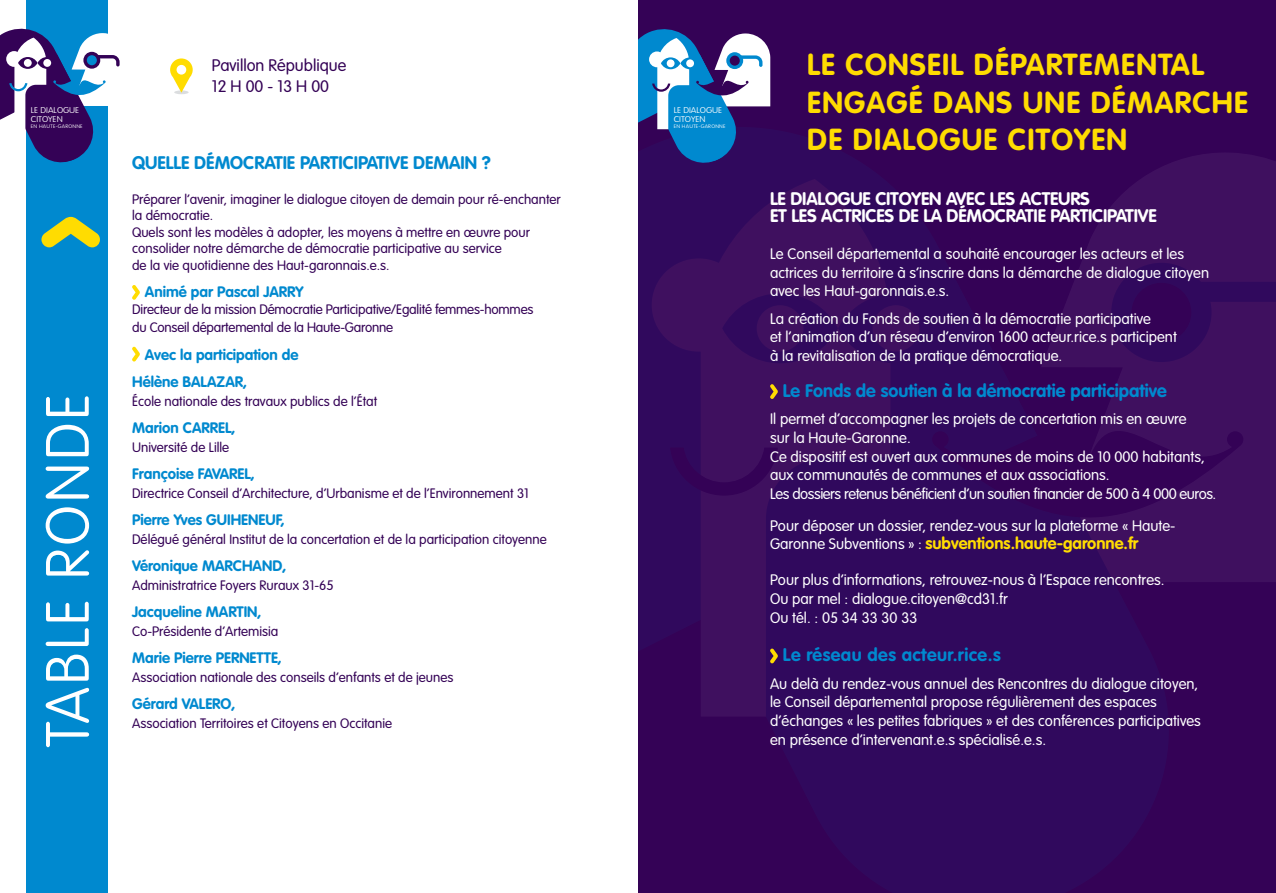
<style>
.page{position:relative;width:1276px;height:893px;background:#fff}
.page>*{position:absolute;margin:0;border:0;box-sizing:border-box;transform-origin:0 0}
.t1{font:100 60px "VAG Rounded Std";letter-spacing:.04em;color:#fff}
.t2{font:700 30px/37.5px "VAG Rounded Std";letter-spacing:.04em;color:#ffdc01}
.t3{font:700 18px "VAG Rounded Std";color:#0089cf}
.t4{font:700 18px/16.5px "VAG Rounded Std";letter-spacing:-.01em;color:#fff}
.t5{font:700 18px "VAG Rounded Std";letter-spacing:.025em;color:#0089cf}
.t6{font:700 16.5px "VAG Rounded Std";color:#ffdc01}
.t7{font:300 16.5px/21px "VAG Rounded Std";color:#340256}
.t8{font:300 15px/18.8px "VAG Rounded Std";color:#fff}
.t9{font:700 15px/27.3px "VAG Rounded Std";color:#0089cf}
.t10{font:300 13.5px/16.5px "VAG Rounded Std";color:#340256}
.t11{font:100 8.25px/9px "VAG Rounded Std";color:#fff;scale:1.1 1}
.t12{font:100 4.95px "VAG Rounded Std";letter-spacing:.04em;color:#fff;scale:1.1 1}
.s1{font-weight:300;font-size:15px;color:#fff}
</style>
<div class="page">
<svg style="left:132px;top:285px;width:8px;height:15px"></svg>
<svg style="left:132px;top:347px;width:8px;height:14px"></svg>
<div style="left:26px;top:0;width:81px;height:893px;background:#0089cf"></div>
<svg style="left:41px;top:217px;width:59px;height:30px"></svg>
<hr style="left:174px;top:90px;width:15px;height:4px;background:#dbdddf;border-radius:50%">
<svg style="left:170px;top:58px;width:23px;height:35px"></svg>
<svg style="left:0;top:23px;width:120px;height:144px"></svg>
<div style="left:0;top:40px;width:5px;height:70px;background:#340256"></div>
<div style="left:638px;top:0;width:638px;height:893px;background:#340256"></div>
<div style="left:1178px;top:153px;width:98px;height:429px;background:#3f105f"></div>
<svg style="left:1195px;top:282px;width:81px;height:67px"></svg>
<div style="left:1111px;top:263px;width:100px;height:99px;background:#30095d;border-radius:50%"></div>
<svg style="left:652px;top:161px;width:542px;height:421px"></svg>
<svg style="left:701px;top:179px;width:189px;height:537px;fill:#3f105f"></svg>
<div style="left:652px;top:258px;width:94px;height:94px;background:#3f105f;border-radius:50%"></div>
<div style="left:722px;top:293px;width:116px;height:70px;background:linear-gradient(to right,#320a5d,#320a5d);border-radius:50%"></div>
<div style="left:756px;top:305px;width:47px;height:46px;background:#3f105f;border-radius:50%"></div>
<svg style="left:670px;top:448px;width:108px;height:48px"></svg>
<div style="left:838px;top:293px;width:116px;height:70px;background:#30095d;border-radius:50%"></div>
<div style="left:872px;top:305px;width:47px;height:46px;background:#3f105f;border-radius:50%"></div>
<svg style="left:932px;top:382px;width:311px;height:167px"></svg>
<div style="left:638px;top:194px;width:5px;height:415px;background:#30095d"></div>
<svg style="left:770px;top:384px;width:8px;height:15px"></svg>
<svg style="left:770px;top:649px;width:8px;height:14px"></svg>
<svg style="left:638px;top:29px;width:132px;height:138px"></svg>
<div style="left:638px;top:40px;width:9px;height:71px;background:#0089cf"></div>
<p class="t11" style="left:31px;top:106px;width:45px">LE DIALOGUE<br>CITOYEN</p>
<p class="t12" style="left:31px;top:123px;width:49px">EN HAUTE-GARONNE</p>
<h1 class="t1" style="left:33px;top:747px;width:355px;rotate:-90deg">TABLE RONDE</h1>
<p class="t7" style="left:212px;top:56px;width:136px">Pavillon République<br>12 H 00 - 13 H 00</p>
<p class="t3" style="left:132px;top:152px;width:35px">Quelle</p>
<p class="t3" style="left:194px;top:152px;width:244px">démocratie participative dema</p>
<p class="t3" style="left:461px;top:152px;width:32px">in ?</p>
<p class="t10" style="left:132px;top:191px;width:430px">Préparer l’avenir, imaginer le dialogue citoyen de demain pour ré-enchanter la démocratie.<br>Quels sont les modèles à adopter, les moyens à mettre en œuvre pour consolider notre démarche de démocratie participative au service<br>de la vie quotidienne des Haut-garonnais.e.s.</p>
<p class="t9" style="left:145px;top:279px;width:160px">Animé par Pascal jarry</p>
<p class="t10" style="left:132px;top:300px;width:403px;line-height:18.8px">Directeur de la mission Démocratie Participative/Egalité femmes-hommes du Conseil départemental de la Haute-Garonne</p>
<p class="t9" style="left:132px;top:341px;width:168px;text-indent:13px">Avec la participation de<br>Hélène BALAZAR,</p>
<p class="t10" style="left:132px;top:393px;width:247px">École nationale des travaux publics de l’État</p>
<p class="t9" style="left:132px;top:414px;width:105px">Marion CARREL,</p>
<p class="t10" style="left:132px;top:439px;width:99px">Université de Lille</p>
<p class="t9" style="left:132px;top:460px;width:124px">Françoise FAVAREL,</p>
<p class="t10" style="left:132px;top:485px;width:398px">Directrice Conseil d’Architecture, d’Urbanisme et de l’Environnement 31</p>
<p class="t9" style="left:132px;top:506px;width:154px">Pierre Yves GUI HENEUF,</p>
<p class="t10" style="left:132px;top:531px;width:416px">Délégué général Institut de la concertation et de la participation citoyenne</p>
<p class="t9" style="left:132px;top:552px;width:156px">Véronique MARCHAND,</p>
<p class="t10" style="left:132px;top:577px;width:203px">Administratrice Foyers Ruraux 31-65</p>
<p class="t9" style="left:132px;top:598px;width:105px">Jacqueline MARTIN</p>
<p class="t9" style="left:257px;top:598px;width:6px">,</p>
<p class="t10" style="left:132px;top:623px;width:148px">Co-Présidente d’Artemisia</p>
<p class="t9" style="left:132px;top:644px;width:151px">Marie Pierre PERN ETTE,</p>
<p class="t10" style="left:132px;top:669px;width:323px">Association nationale des conseils d’enfants et de jeunes</p>
<p class="t9" style="left:132px;top:690px;width:105px">Gérard VALERO,</p>
<p class="t10" style="left:132px;top:715px;width:261px">Association Territoires et Citoyens en Occitanie</p>
<p class="t11" style="left:674px;top:106px;width:45px">LE DIALOGUE<br>CITOYEN</p>
<p class="t12" style="left:674px;top:124px;width:49px">EN HAUTE-GARONNE</p>
<h2 class="t2" style="left:807px;top:47px;width:291px">Le Conseil départeme</h2>
<h2 class="t2" style="left:1136px;top:47px;width:53px">ntal</h2>
<h2 class="t2" style="left:807px;top:85px;width:59px">engag</h2>
<h2 class="t2" style="left:807px;top:85px;width:423px;text-indent:102px">é dans une démarche de dialogue citoyen</h2>
<p class="t4" style="left:770px;top:191px;width:387px">Le dialogue citoyen avec les acteurs<br>et les actrices de la démocratie participative</p>
<p class="t8" style="left:770px;top:245px;width:440px">Le Conseil départemental a souhaité encourager les acteurs et les actrices du territoire à s’inscrire dans la démarche de dialogue citoyen avec les Haut-garonnais.e.s.</p>
<p class="t8" style="left:770px;top:310px;width:408px">La création du Fonds de soutien à la démocratie participative<br>et l’animation d’un réseau d’environ 1600 acteur.rice.s participent à la revitalisation de la pratique démocratique.</p>
<p class="t3" style="left:783px;top:380px;width:385px">Le Fonds de soutien à la démocratie participative</p>
<p class="t8" style="left:770px;top:410px;width:448px">Il permet d’accompagner les projets de concertation mis en œuvre<br>sur la Haute-Garonne.<br>Ce dispositif est ouvert aux communes de moins de 10 000 habitants, aux communautés de communes et aux associations.<br>Les dossiers retenus bénéficient d’un soutien financier de 500 à 4 000 euros.</p>
<p class="t8" style="left:770px;top:517px;width:407px">Pour déposer un dossier, rendez-vous sur la plateforme « Haute-</p>
<p class="t6" style="left:770px;top:534px;width:370px"><span class="s1">Garonne Subventions » :</span> subventions.haute-garonne.fr</p>
<p class="t8" style="left:770px;top:571px;width:396px">Pour plus d’informations, retrouvez-nous à l’Espace rencontres.<br>Ou par mel : dialogue.citoyen@cd31.fr<br>Ou tél. : 05 34 33 30 33</p>
<p class="t5" style="left:783px;top:644px;width:219px">Le réseau des acteur.rice.s</p>
<p class="t8" style="left:770px;top:674px;width:432px">Au delà du rendez-vous annuel des Rencontres du dialogue citoyen, le Conseil départemental propose régulièrement des espaces d’échanges « les petites fabriques » et des conférences participatives en présence d’intervenant.e.s spécialisé.e.s.</p>
</div>
